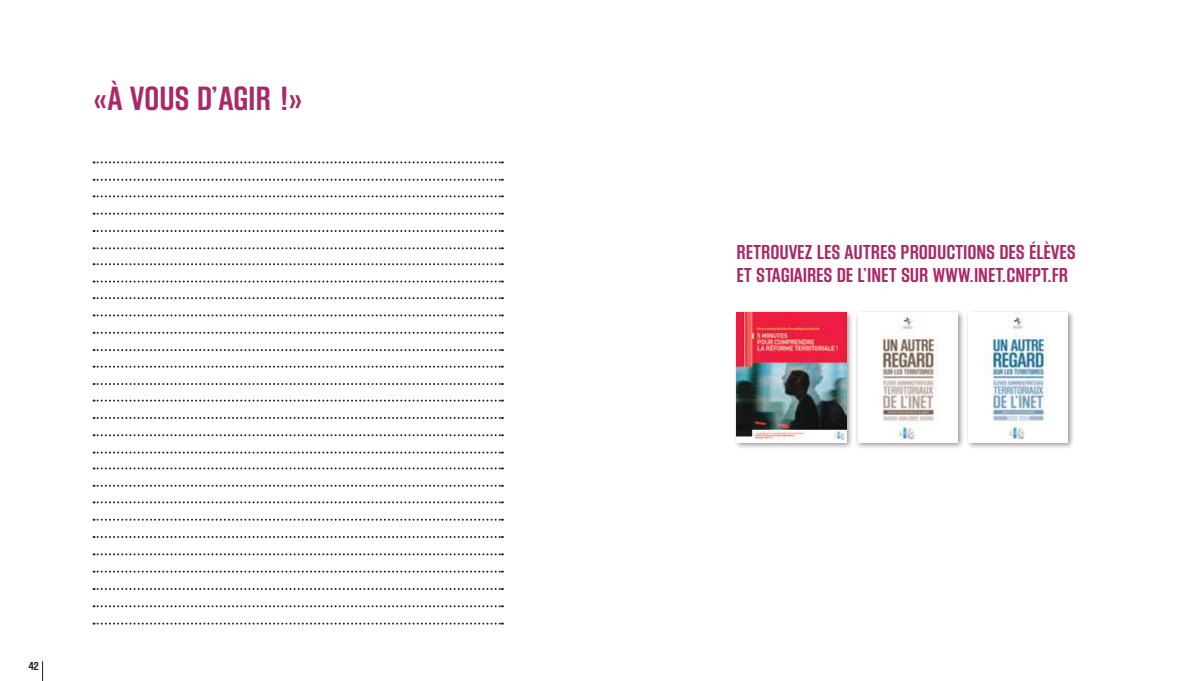
<style>
.page{position:relative;width:1191px;height:681px;background:#fff}
.page>*{position:absolute;margin:0;border:0;box-sizing:border-box;transform-origin:0 0}
.t1{font:35px "Block Gothic Bold Cond";letter-spacing:.025em;color:#aa2866}
.t2{font:21px/22.8px "Block Gothic Bold Cond";letter-spacing:.025em;color:#aa2866}
.t3{font:12px "Block Gothic Bold Cond";color:#241f1f}
</style>
<div class="page">
<svg style="left:42px;top:661px;width:1px;height:19px"></svg>
<svg style="left:94px;top:161px;width:409px;height:2px"></svg>
<svg style="left:94px;top:179px;width:409px;height:2px"></svg>
<svg style="left:94px;top:195px;width:409px;height:2px"></svg>
<svg style="left:94px;top:212px;width:409px;height:2px"></svg>
<svg style="left:94px;top:230px;width:409px;height:2px"></svg>
<svg style="left:94px;top:247px;width:409px;height:2px"></svg>
<svg style="left:94px;top:263px;width:409px;height:2px"></svg>
<svg style="left:94px;top:280px;width:409px;height:2px"></svg>
<svg style="left:94px;top:297px;width:409px;height:2px"></svg>
<svg style="left:94px;top:314px;width:409px;height:2px"></svg>
<svg style="left:94px;top:331px;width:409px;height:2px"></svg>
<svg style="left:94px;top:349px;width:409px;height:2px"></svg>
<svg style="left:94px;top:365px;width:409px;height:2px"></svg>
<svg style="left:94px;top:383px;width:409px;height:2px"></svg>
<svg style="left:94px;top:399px;width:409px;height:2px"></svg>
<svg style="left:94px;top:417px;width:409px;height:2px"></svg>
<svg style="left:94px;top:434px;width:409px;height:2px"></svg>
<svg style="left:94px;top:451px;width:409px;height:2px"></svg>
<svg style="left:94px;top:467px;width:409px;height:2px"></svg>
<svg style="left:94px;top:484px;width:409px;height:2px"></svg>
<svg style="left:94px;top:501px;width:409px;height:2px"></svg>
<svg style="left:94px;top:518px;width:409px;height:2px"></svg>
<svg style="left:94px;top:536px;width:409px;height:1px"></svg>
<svg style="left:94px;top:553px;width:409px;height:2px"></svg>
<svg style="left:94px;top:570px;width:409px;height:2px"></svg>
<svg style="left:94px;top:588px;width:409px;height:1px"></svg>
<svg style="left:94px;top:605px;width:409px;height:2px"></svg>
<svg style="left:94px;top:622px;width:409px;height:2px"></svg>
<div style="left:733px;top:309px;width:121px;height:140px;background:#241f1f;opacity:.5"></div>
<img style="left:737px;top:312px;width:109px;height:130px">
<div style="left:854px;top:309px;width:110px;height:140px;background:#241f1f;opacity:.5"></div>
<img style="left:858px;top:312px;width:99px;height:130px">
<div style="left:965px;top:309px;width:110px;height:140px;background:#241f1f;opacity:.5"></div>
<img style="left:968px;top:312px;width:99px;height:130px">
<h1 class="t1" style="left:94px;top:80px;width:210px">«À VOUS D’AGIR !»</h1>
<p class="t3" style="left:29px;top:659px;width:12px">42</p>
<p class="t2" style="left:737px;top:241px;width:340px">RETROUVEZ LES AUTRES PRODUCTIONS DES ÉLÈVES<br>ET STAGIAIRES DE L’INET SUR WWW.INET.CNFPT.FR</p>
</div>
